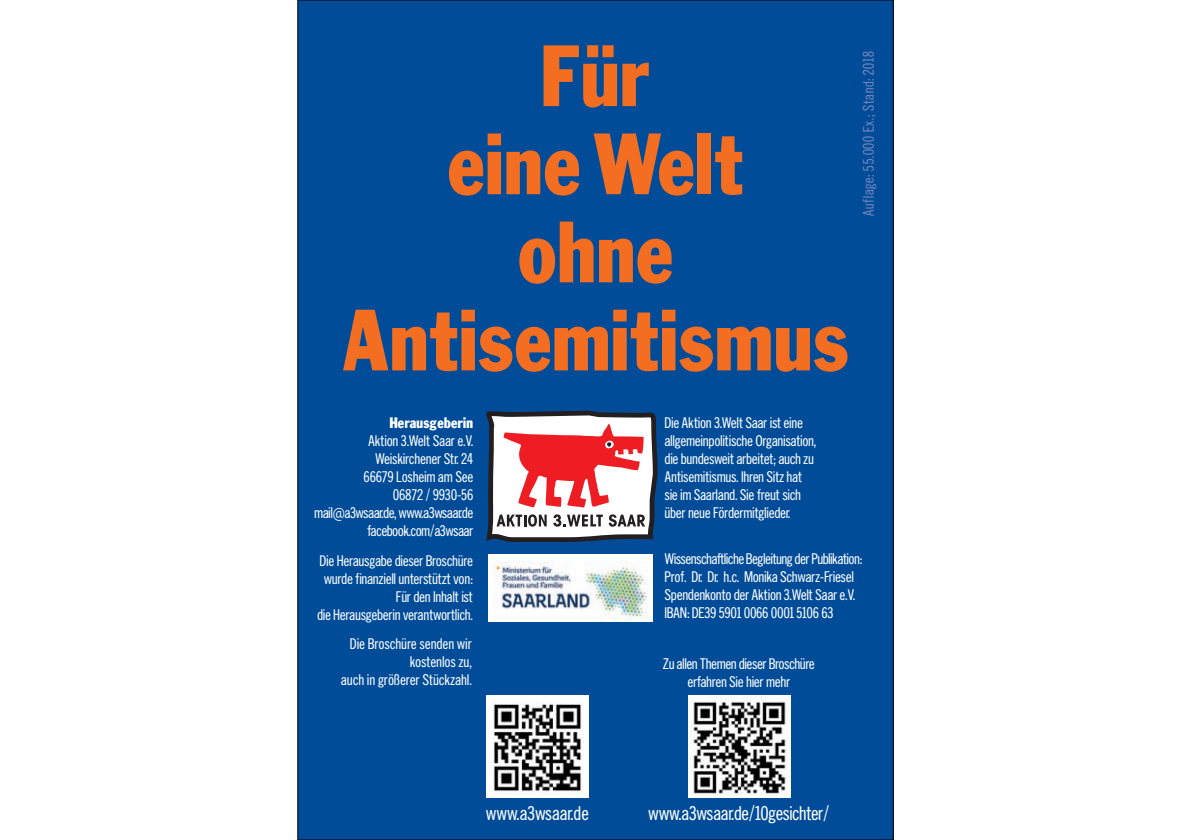
<style>
.page{position:relative;width:1191px;height:840px;background:#fff}
.page>*{position:absolute;margin:0;border:0;box-sizing:border-box;transform-origin:0 0}
.t1{font:80px/88px "Sh Franklin Goth Con";letter-spacing:.025em;color:#f36e21;text-align:center}
.t2{font:18px "Sh News Gothic Cond";letter-spacing:.03em;color:#fff}
.t3{font:14px/18px "Sh News Gothic Cond";letter-spacing:.025em;color:#fff;text-align:right}
.t4{font:14px "Sh News Gothic Cond";letter-spacing:.06em;color:#7285bc}
.t5{font:14px "Sh Franklin Goth Con";letter-spacing:.03em;color:#fff}
.s1{font-family:"Lucida Grande"}
</style>
<div class="page">
<div style="left:298px;top:0;width:595px;height:839px;background:#014c98"></div>
<svg style="left:486px;top:410px;width:172px;height:132px"></svg>
<div style="left:488px;top:553px;width:165px;height:68px;background:#fff"></div>
<img style="left:493px;top:561px;width:155px;height:58px">
<div style="left:486px;top:694px;width:102px;height:103px;background:#fff"></div>
<img style="left:491px;top:701px;width:91px;height:91px">
<img style="left:688px;top:695px;width:102px;height:102px">
<h1 class="t1" style="left:343px;top:39px;width:507px">Für<br>eine Welt<br>ohne<br>Antisemitismus</h1>
<p class="t4" style="left:863px;top:215px;width:166px;rotate:-90deg">Auflage: 55.000 Ex.; Stand: 2018</p>
<p class="t5" style="left:390px;top:417px;width:85px">Herausgeberin</p>
<p class="t3" style="left:314px;top:432px;width:160px">Aktion 3.Welt Saar e.V.<br>Weiskirchener Str. 24<br>66679 Losheim am See<br>06872 / 9930-56 mail<span class="s1">@</span>a3wsaar.de, www.a3wsaar.de facebook.com/a3wsaar</p>
<p class="t3" style="left:317px;top:552px;width:157px">Die Herausgabe dieser Broschüre wurde finanziell unterstützt von:<br>Für den Inhalt ist<br>die Herausgeberin verantwortlich.</p>
<p class="t3" style="left:341px;top:635px;width:132px">Die Broschüre senden wir kostenlos zu,<br>auch in größerer Stückzahl.</p>
<p class="t2" style="left:486px;top:805px;width:104px">www.a3wsaar.de</p>
<p class="t3" style="left:665px;top:414px;width:153px;text-align:left">Die Aktion 3.Welt Saar ist eine allgemeinpolitische Organisation, die bundesweit arbeitet; auch zu<br>Antisemitismus. Ihren Sitz hat sie im Saarland. Sie freut sich über neue Fördermitglieder.</p>
<p class="t3" style="left:665px;top:550px;width:199px;text-align:left">Wissenschaftliche Begleitung der Publikation:<br>Prof. Dr. Dr. h.c. Monika Schwarz-Friesel Spendenkonto der Aktion 3.Welt Saar e.V.<br>IBAN: DE39 5901 0066 0001 5106 63</p>
<p class="t3" style="left:663px;top:655px;width:153px;text-align:center">Zu allen Themen dieser Broschüre erfahren Sie hier mehr</p>
<p class="t2" style="left:648px;top:806px;width:182px">www.a3wsaar.de/10gesichter/</p>
</div>
